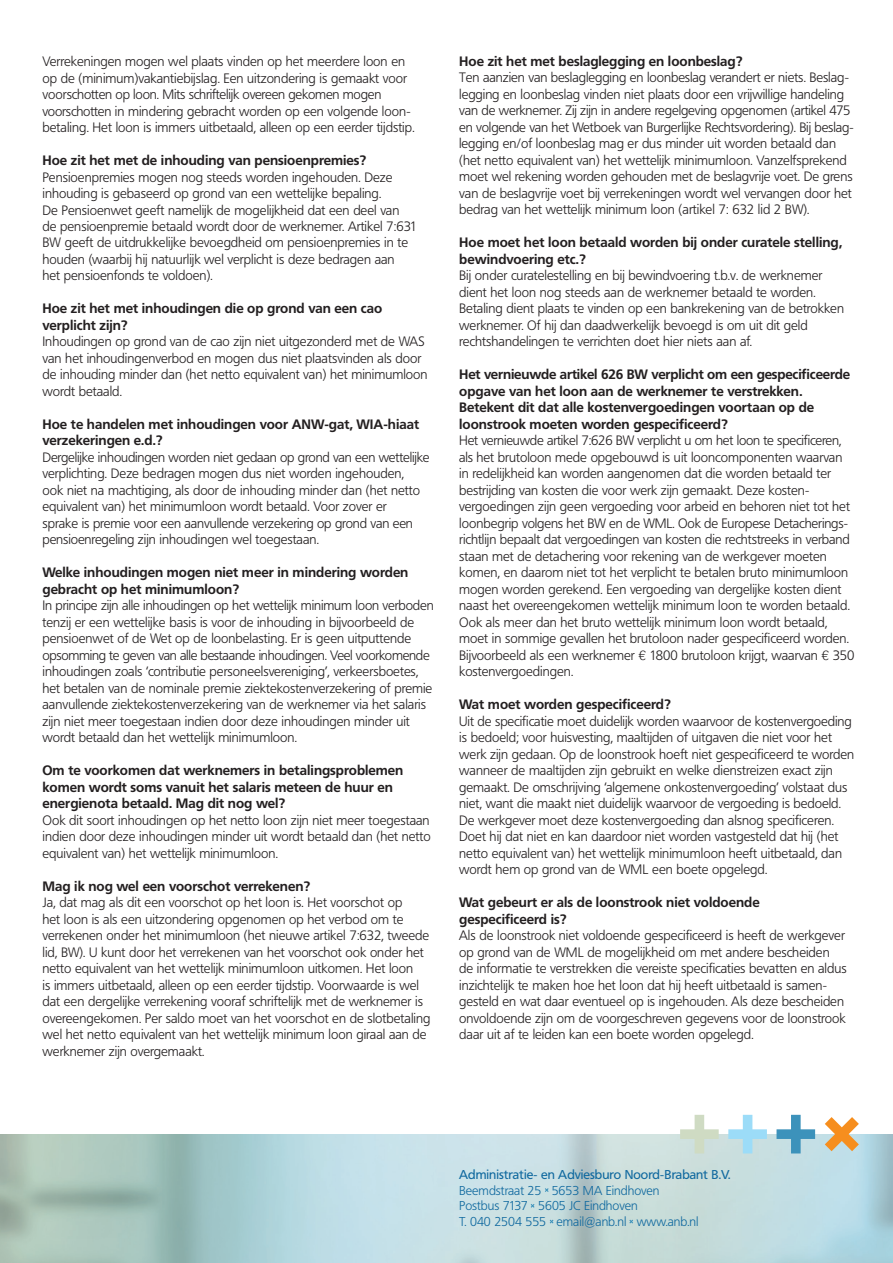
<style>
.page{position:relative;width:893px;height:1263px;background:#fff}
.page>*{position:absolute;margin:0;border:0;box-sizing:border-box;transform-origin:0 0}
.t1{font:300 13.5px/16.5px "Frutiger BQ";color:#231f20}
.t2{font:700 13.5px/16.5px "Frutiger BQ";color:#231f20}
.t3{font:300 12.75px/15.8px "Frutiger BQ";color:#10699f}
.t4{font:12.75px "Frutiger BQ";color:#10699f}
.s1{font-family:"Helvetica"}
</style>
<div class="page">
<svg style="left:545px;top:1188px;width:4px;height:4px"></svg>
<svg style="left:531px;top:1204px;width:3px;height:4px"></svg>
<svg style="left:629px;top:1220px;width:4px;height:3px"></svg>
<svg style="left:776px;top:1115px;width:39px;height:38px"></svg>
<svg style="left:680px;top:1115px;width:39px;height:38px"></svg>
<svg style="left:825px;top:1117px;width:34px;height:34px"></svg>
<svg style="left:728px;top:1115px;width:39px;height:38px"></svg>
<p class="t1" style="left:43px;top:53px;width:374px">Verrekeningen mogen wel plaats vinden op het meerdere loon en op de (minimum)vakantiebijslag. Een uitzondering is gemaakt voor voorschotten op loon. Mits schriftelijk overeen gekomen mogen voorschotten in mindering gebracht worden op een volgende loon&shy;betaling. Het loon is immers uitbetaald, alleen op een eerder tijdstip.</p>
<p class="t2" style="left:43px;top:152px;width:325px">Hoe zit het met de inhouding van pensioenpremies?</p>
<p class="t1" style="left:43px;top:169px;width:376px">Pensioenpremies mogen nog steeds worden ingehouden. Deze inhouding is gebaseerd op grond van een wettelijke bepaling.<br>De Pensioenwet geeft namelijk de mogelijkheid dat een deel van<br>de pensioenpremie betaald wordt door de werknemer. Artikel 7:631<br>BW geeft de uitdrukkelijke bevoegdheid om pensioenpremies in te houden (waarbij hij natuurlijk wel verplicht is deze bedragen aan<br>het pensioenfonds te voldoen).</p>
<p class="t2" style="left:43px;top:301px;width:341px">Hoe zit het met inhoudingen die op grond van een cao verplicht zijn?</p>
<p class="t1" style="left:43px;top:334px;width:387px">Inhoudingen op grond van de cao zijn niet uitgezonderd met de WAS van het inhoudingenverbod en mogen dus niet plaatsvinden als door de inhouding minder dan (het netto equivalent van) het minimumloon wordt betaald.</p>
<p class="t2" style="left:43px;top:416px;width:378px">Hoe te handelen met inhoudingen voor ANW-gat, WIA-hiaat verzekeringen e.d.?</p>
<p class="t1" style="left:43px;top:449px;width:388px">Dergelijke inhoudingen worden niet gedaan op grond van een wettelijke verplichting. Deze bedragen mogen dus niet worden ingehouden,<br>ook niet na machtiging, als door de inhouding minder dan (het netto equivalent van) het minimumloon wordt betaald. Voor zover er<br>sprake is premie voor een aanvullende verzekering op grond van een pensioenregeling zijn inhoudingen wel toegestaan.</p>
<p class="t2" style="left:43px;top:565px;width:367px">Welke inhoudingen mogen niet meer in mindering worden gebracht op het minimumloon?</p>
<p class="t1" style="left:43px;top:598px;width:393px">In principe zijn alle inhoudingen op het wettelijk minimum loon verboden tenzij er een wettelijke basis is voor de inhouding in bijvoorbeeld de pensioenwet of de Wet op de loonbelasting. Er is geen uitputtende opsomming te geven van alle bestaande inhoudingen. Veel voorkomende inhoudingen zoals ‘contributie personeelsvereniging’, verkeersboetes, het betalen van de nominale premie ziektekostenverzekering of premie aanvullende ziektekostenverzekering van de werknemer via het salaris zijn niet meer toegestaan indien door deze inhoudingen minder uit wordt betaald dan het wettelijk minimumloon.</p>
<p class="t2" style="left:43px;top:762px;width:362px">Om te voorkomen dat werknemers in betalingsproblemen komen wordt soms vanuit het salaris meteen de huur en energienota betaald. Mag dit nog wel?</p>
<p class="t1" style="left:43px;top:812px;width:390px;text-align:justify">Ook dit soort inhoudingen op het netto loon zijn niet meer toegestaan indien door deze inhoudingen minder uit wordt betaald dan (het netto equivalent van) het wettelijk minimumloon.</p>
<p class="t2" style="left:43px;top:878px;width:269px">Mag ik nog wel een voorschot verrekenen?</p>
<p class="t1" style="left:43px;top:895px;width:389px">Ja, dat mag als dit een voorschot op het loon is. Het voorschot op<br>het loon is als een uitzondering opgenomen op het verbod om te verrekenen onder het minimumloon (het nieuwe artikel 7:632, tweede lid, BW). U kunt door het verrekenen van het voorschot ook onder het netto equivalent van het wettelijk minimumloon uitkomen. Het loon<br>is immers uitbetaald, alleen op een eerder tijdstip. Voorwaarde is wel dat een dergelijke verrekening vooraf schriftelijk met de werknemer is overeengekomen. Per saldo moet van het voorschot en de slotbetaling wel het netto equivalent van het wettelijk minimum loon giraal aan de werknemer zijn overgemaakt.</p>
<p class="t2" style="left:459px;top:53px;width:285px">Hoe zit het met beslaglegging en loonbeslag?</p>
<p class="t1" style="left:459px;top:70px;width:395px">Ten aanzien van beslaglegging en loonbeslag verandert er niets. Beslag&shy;legging en loonbeslag vinden niet plaats door een vrijwillige handeling van de werknemer. Zij zijn in andere regelgeving opgenomen (artikel 475 en volgende van het Wetboek van Burgerlijke Rechtsvordering). Bij beslag&shy;legging en/of loonbeslag mag er dus minder uit worden betaald dan (het netto equivalent van) het wettelijk minimumloon. Vanzelfsprekend moet wel rekening worden gehouden met de beslagvrije voet. De grens van de beslagvrije voet bij verrekeningen wordt wel vervangen door het bedrag van het wettelijk minimum loon (artikel 7: 632 lid 2 BW).</p>
<p class="t2" style="left:459px;top:234px;width:384px">Hoe moet het loon betaald worden bij onder curatele stelling, bewindvoering etc.?</p>
<p class="t1" style="left:459px;top:268px;width:386px">Bij onder curatelestelling en bij bewindvoering t.b.v. de werknemer dient het loon nog steeds aan de werknemer betaald te worden.<br>Betaling dient plaats te vinden op een bankrekening van de betrokken werknemer. Of hij dan daadwerkelijk bevoegd is om uit dit geld rechtshandelingen te verrichten doet hier niets aan af.</p>
<p class="t2" style="left:459px;top:366px;width:392px">Het vernieuwde artikel 626 BW verplicht om een gespecificeerde opgave van het loon aan de werknemer te verstrekken.<br>Betekent dit dat alle kostenvergoedingen voortaan op de loonstrook moeten worden gespecificeerd?</p>
<p class="t1" style="left:459px;top:433px;width:397px">Het vernieuwde artikel 7:626 BW verplicht u om het loon te specificeren, als het brutoloon mede opgebouwd is uit looncomponenten waarvan in redelijkheid kan worden aangenomen dat die worden betaald ter bestrijding van kosten die voor werk zijn gemaakt. Deze kosten&shy;vergoedingen zijn geen vergoeding voor arbeid en behoren niet tot het loonbegrip volgens het BW en de WML. Ook de Europese Detacherings&shy;richtlijn bepaalt dat vergoedingen van kosten die rechtstreeks in verband staan met de detachering voor rekening van de werkgever moeten komen, en daarom niet tot het verplicht te betalen bruto minimumloon mogen worden gerekend. Een vergoeding van dergelijke kosten dient naast het overeengekomen wettelijk minimum loon te worden betaald.<br>Ook als meer dan het bruto wettelijk minimum loon wordt betaald, moet in sommige gevallen het brutoloon nader gespecificeerd worden.<br>Bijvoorbeeld als een werknemer <span class="s1">€</span> 1800 brutoloon krijgt, waarvan <span class="s1">€</span> 350 kostenvergoedingen.</p>
<p class="t2" style="left:459px;top:696px;width:213px">Wat moet worden gespecificeerd?</p>
<p class="t1" style="left:459px;top:713px;width:396px">Uit de specificatie moet duidelijk worden waarvoor de kostenvergoeding is bedoeld; voor huisvesting, maaltijden of uitgaven die niet voor het werk zijn gedaan. Op de loonstrook hoeft niet gespecificeerd te worden wanneer de maaltijden zijn gebruikt en welke dienstreizen exact zijn gemaakt. De omschrijving ‘algemene onkostenvergoeding’ volstaat dus niet, want die maakt niet duidelijk waarvoor de vergoeding is bedoeld.<br>De werkgever moet deze kostenvergoeding dan alsnog specificeren.<br>Doet hij dat niet en kan daardoor niet worden vastgesteld dat hij (het netto equivalent van) het wettelijk minimumloon heeft uitbetaald, dan wordt hem op grond van de WML een boete opgelegd.</p>
<p class="t2" style="left:459px;top:894px;width:302px">Wat gebeurt er als de loonstrook niet voldoende gespecificeerd is?</p>
<p class="t1" style="left:459px;top:927px;width:389px">Als de loonstrook niet voldoende gespecificeerd is heeft de werkgever op grond van de WML de mogelijkheid om met andere bescheiden de informatie te verstrekken die vereiste specificaties bevatten en aldus inzichtelijk te maken hoe het loon dat hij heeft uitbetaald is samen&shy;gesteld en wat daar eventueel op is ingehouden. Als deze bescheiden onvoldoende zijn om de voorgeschreven gegevens voor de loonstrook daar uit af te leiden kan een boete worden opgelegd.</p>
<p class="t4" style="left:459px;top:1167px;width:273px">Administratie- en Adviesburo Noord-Brabant B.V.</p>
<p class="t3" style="left:459px;top:1182px;width:241px">Beemdstraat 25 5653 MA Eindhoven<br>Postbus 7137 5605 JC Eindhoven<br>T. 040 2504 555 email@anb.nl www.anb.nl</p>
</div>
